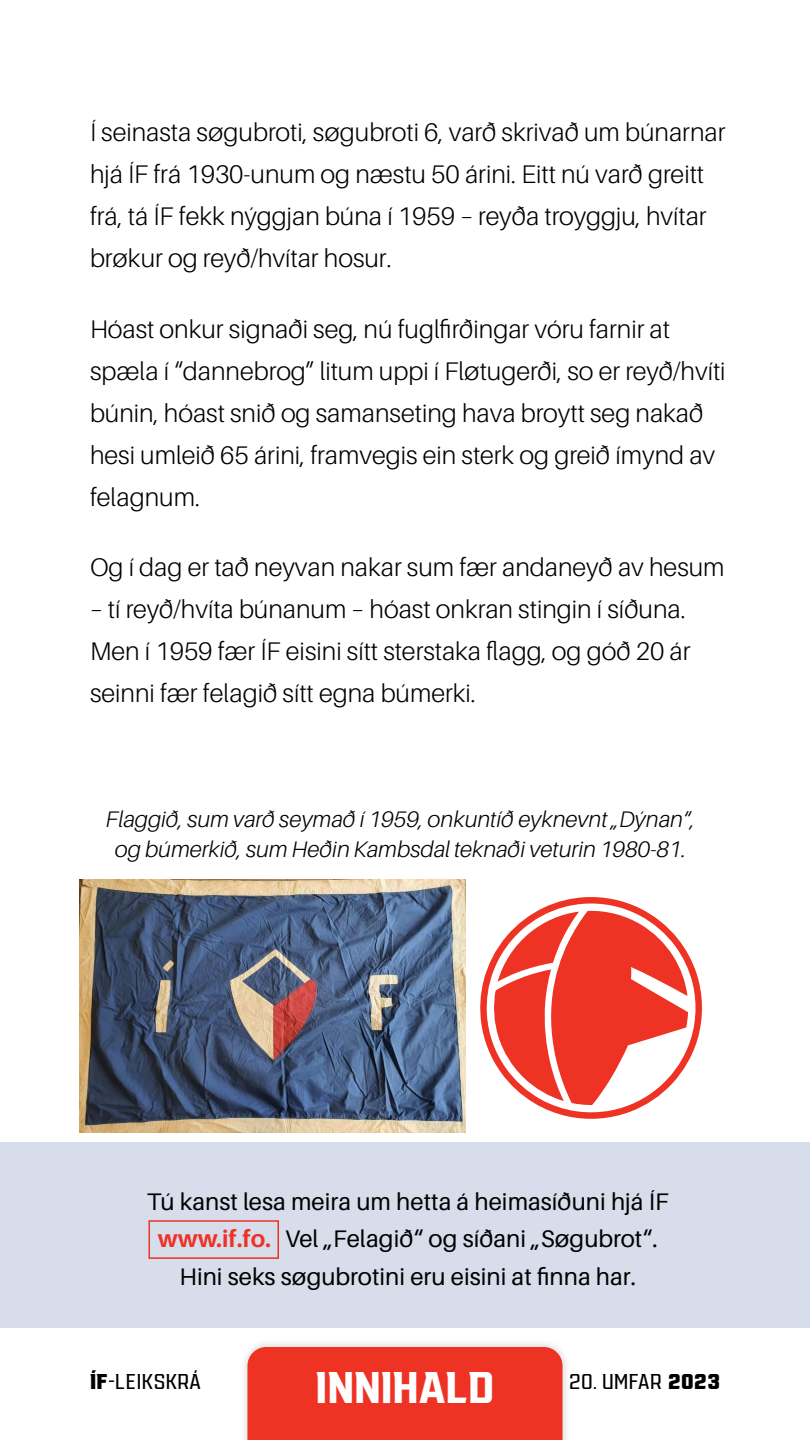
<style>
.page{position:relative;width:810px;height:1440px;background:#fff}
.page>*{position:absolute;margin:0;border:0;box-sizing:border-box;transform-origin:0 0}
.t1{font:700 46.5px "Redzone";color:#fff}
.t2{font:300 25.5px/42px "Aileron";color:#000}
.t3{font:24px/37.5px "Aileron";color:#000;text-align:center}
.t4{font:italic 300 22.5px/30px "Aileron";color:#000;text-align:center}
.t5{font:300 22.5px "Redzone";letter-spacing:.02em;color:#000}
.s1{font-weight:700;color:#ee3224}
.s2{font-weight:900}
</style>
<div class="page">
<div style="left:0;top:1143px;width:810px;height:185px;background:#d7ddea"></div>
<div style="left:148px;top:1220px;width:131px;height:39px;border:2px solid #ee3224"></div>
<div style="left:239px;top:1338px;width:332px;height:102px;background:#000;opacity:.2"></div>
<div style="left:248px;top:1347px;width:315px;height:93px;background:#ee3224"></div>
<img style="left:79px;top:879px;width:387px;height:253px">
<svg style="left:480px;top:897px;width:222px;height:222px"></svg>
<svg style="left:486px;top:902px;width:212px;height:211px"></svg>
<p class="t2" style="left:90px;top:111px;width:637px">Í seinasta søgubroti, søgubroti 6, varð skrivað um búnarnar hjá ÍF frá 1930-unum og næstu 50 árini. Eitt nú varð greitt frá, tá ÍF fekk nýggjan búna í 1959 – reyða troyggju, hvítar brøkur og reyð/hvítar hosur.</p>
<p class="t2" style="left:90px;top:308px;width:637px">Hóast onkur signaði seg, nú fuglfirðingar vóru farnir at spæla í “dannebrog” litum uppi í Fløtugerði, so er reyð/hvíti búnin, hóast snið og samanseting hava broytt seg nakað hesi umleið 65 árini, framvegis ein sterk og greið ímynd av felagnum.</p>
<p class="t2" style="left:90px;top:547px;width:636px">Og í dag er tað neyvan nakar sum fær andaneyð av hesum</p>
<p class="t2" style="left:90px;top:589px;width:602px">– tí reyð/hvíta búnanum – hóast onkran stingin í síðuna.<br>Men í 1959 fær ÍF eisini sítt sterstaka flagg, og góð 20 ár seinni fær felagið sítt egna búmerki.</p>
<p class="t4" style="left:106px;top:805px;width:591px">Flaggið, sum varð seymað í 1959, onkuntíð eyknevnt „Dýnan“, og búmerkið, sum Heðin Kambsdal teknaði veturin 1980-81.</p>
<p class="t3" style="left:147px;top:1183px;width:523px">Tú kanst lesa meira um hetta á heimasíðuni hjá ÍF <span class="s1">www.if.fo.</span> Vel „Felagið“ og síðani „Søgubrot“.<br>Hini seks søgubrotini eru eisini at finna har.</p>
<p class="t5" style="left:90px;top:1370px;width:113px"><span class="s2">ÍF</span>-LEIKSKRÁ</p>
<p class="t5" style="left:569px;top:1370px;width:152px">20. UMFAR <span class="s2">2023</span></p>
<h1 class="t1" style="left:316px;top:1363px;width:180px">INNIHALD</h1>
</div>
